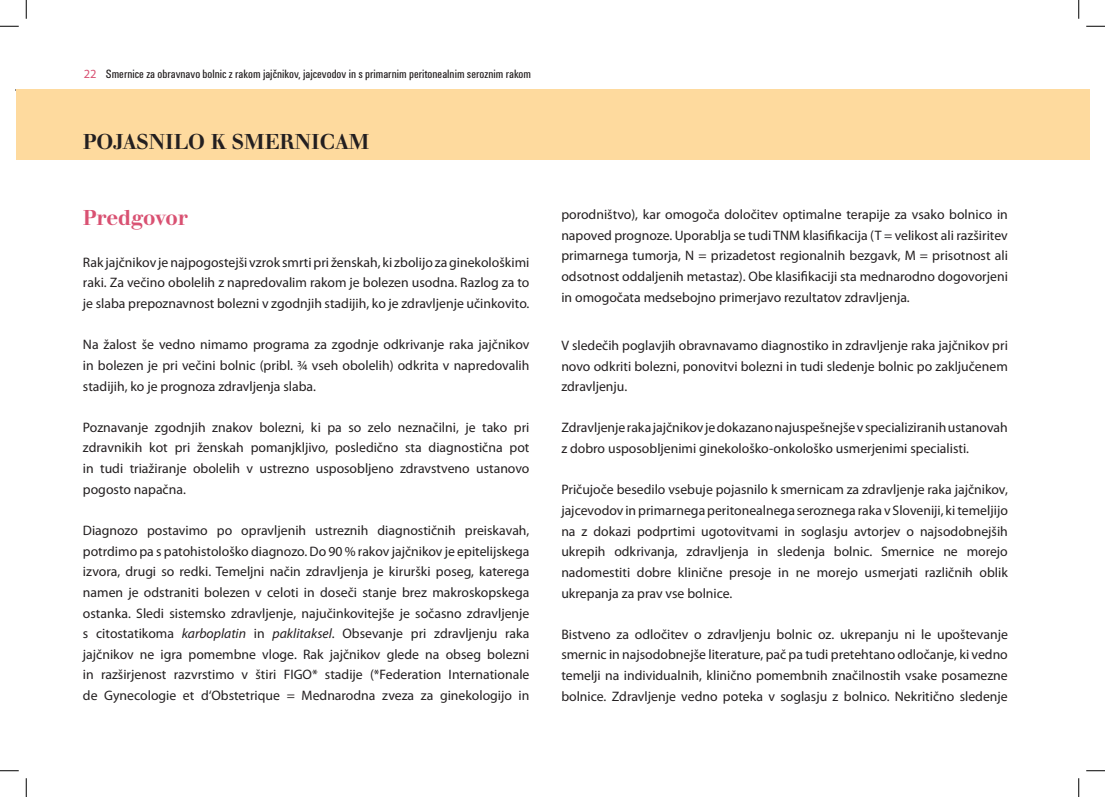
<style>
.page{position:relative;width:1105px;height:797px;background:#fff}
.page>*{position:absolute;margin:0;border:0;box-sizing:border-box;transform-origin:0 0}
.t1{font:500 22.5px "Walbaum Buc TEE";color:#231f20}
.t2{font:500 22.5px "Walbaum Buc TEE";color:#d95172}
.t3{font:13.75px/20.6px "Myriad Pro";color:#231f20;text-align:justify}
.t4{font:condensed 12.5px "Unitus TEE";color:#231f20}
.s1{font-family:"Myriad Pro";font-stretch:normal;color:#d95172}
.s2{font-style:italic}
</style>
<div class="page">
<div style="left:16px;top:89px;width:1073px;height:70px;background:#feda9e"></div>
<svg style="left:0;top:25px;width:19px;height:2px"></svg>
<svg style="left:1086px;top:25px;width:19px;height:2px"></svg>
<svg style="left:0;top:770px;width:19px;height:1px"></svg>
<svg style="left:1086px;top:770px;width:19px;height:1px"></svg>
<svg style="left:25px;top:0;width:2px;height:19px"></svg>
<svg style="left:25px;top:778px;width:2px;height:19px"></svg>
<svg style="left:1078px;top:0;width:1px;height:19px"></svg>
<svg style="left:1078px;top:778px;width:1px;height:19px"></svg>
<p class="t4" style="left:84px;top:67px;width:449px"><span class="s1">22</span> Smernice za obravnavo bolnic z rakom jajčnikov, jajcevodov in s primarnim peritonealnim seroznim rakom</p>
<h1 class="t1" style="left:83px;top:130px;width:288px">POJASNILO K SMERNICAM</h1>
<h1 class="t2" style="left:83px;top:206px;width:106px">Predgovor</h1>
<p class="t3" style="left:83px;top:251px;width:448px">Rak jajčnikov je najpogostejši vzrok smrti pri ženskah, ki zbolijo za ginekološkimi raki. Za večino obolelih z napredovalim rakom je bolezen usodna. Razlog za to je slaba prepoznavnost bolezni v zgodnjih stadijih, ko je zdravljenje učinkovito.</p>
<p class="t3" style="left:83px;top:334px;width:448px">Na žalost še vedno nimamo programa za zgodnje odkrivanje raka jajčnikov in bolezen je pri večini bolnic (pribl. ¾ vseh obolelih) odkrita v napredovalih stadijih, ko je prognoza zdravljenja slaba.</p>
<p class="t3" style="left:83px;top:416px;width:448px">Poznavanje zgodnjih znakov bolezni, ki pa so zelo neznačilni, je tako pri zdravnikih kot pri ženskah pomanjkljivo, posledično sta diagnostična pot in tudi triažiranje obolelih v ustrezno usposobljeno zdravstveno ustanovo pogosto napačna.</p>
<p class="t3" style="left:83px;top:520px;width:448px">Diagnozo postavimo po opravljenih ustreznih diagnostičnih preiskavah, potrdimo pa s patohistološko diagnozo. Do 90 % rakov jajčnikov je epitelijskega izvora, drugi so redki. Temeljni način zdravljenja je kirurški poseg, katerega namen je odstraniti bolezen v celoti in doseči stanje brez makroskopskega ostanka. Sledi sistemsko zdravljenje, najučinkovitejše je sočasno zdravljenje s citostatikoma <span class="s2">karboplatin</span> in <span class="s2">paklitaksel</span>. Obsevanje pri zdravljenju raka jajčnikov ne igra pomembne vloge. Rak jajčnikov glede na obseg bolezni in razširjenost razvrstimo v štiri FIGO* stadije (*Federation Internationale de Gynecologie et d‘Obstetrique = Mednarodna zveza za ginekologijo in</p>
<p class="t3" style="left:561px;top:204px;width:448px">porodništvo), kar omogoča določitev optimalne terapije za vsako bolnico in napoved prognoze. Uporablja se tudi TNM klasifikacija (T = velikost ali razširitev primarnega tumorja, N = prizadetost regionalnih bezgavk, M = prisotnost ali odsotnost oddaljenih metastaz). Obe klasifikaciji sta mednarodno dogovorjeni in omogočata medsebojno primerjavo rezultatov zdravljenja.</p>
<p class="t3" style="left:561px;top:335px;width:448px">V sledečih poglavjih obravnavamo diagnostiko in zdravljenje raka jajčnikov pri novo odkriti bolezni, ponovitvi bolezni in tudi sledenje bolnic po zaključenem zdravljenju.</p>
<p class="t3" style="left:561px;top:417px;width:448px">Zdravljenje raka jajčnikov je dokazano najuspešnejše v specializiranih ustanovah z dobro usposobljenimi ginekološko-onkološko usmerjenimi specialisti.</p>
<p class="t3" style="left:561px;top:479px;width:448px">Pričujoče besedilo vsebuje pojasnilo k smernicam za zdravljenje raka jajčnikov, jajcevodov in primarnega peritonealnega seroznega raka v Sloveniji, ki temeljijo na z dokazi podprtimi ugotovitvami in soglasju avtorjev o najsodobnejših ukrepih odkrivanja, zdravljenja in sledenja bolnic. Smernice ne morejo nadomestiti dobre klinične presoje in ne morejo usmerjati različnih oblik ukrepanja za prav vse bolnice.</p>
<p class="t3" style="left:561px;top:623px;width:448px">Bistveno za odločitev o zdravljenju bolnic oz. ukrepanju ni le upoštevanje smernic in najsodobnejše literature, pač pa tudi pretehtano odločanje, ki vedno temelji na individualnih, klinično pomembnih značilnostih vsake posamezne bolnice. Zdravljenje vedno poteka v soglasju z bolnico. Nekritično sledenje</p>
</div>
